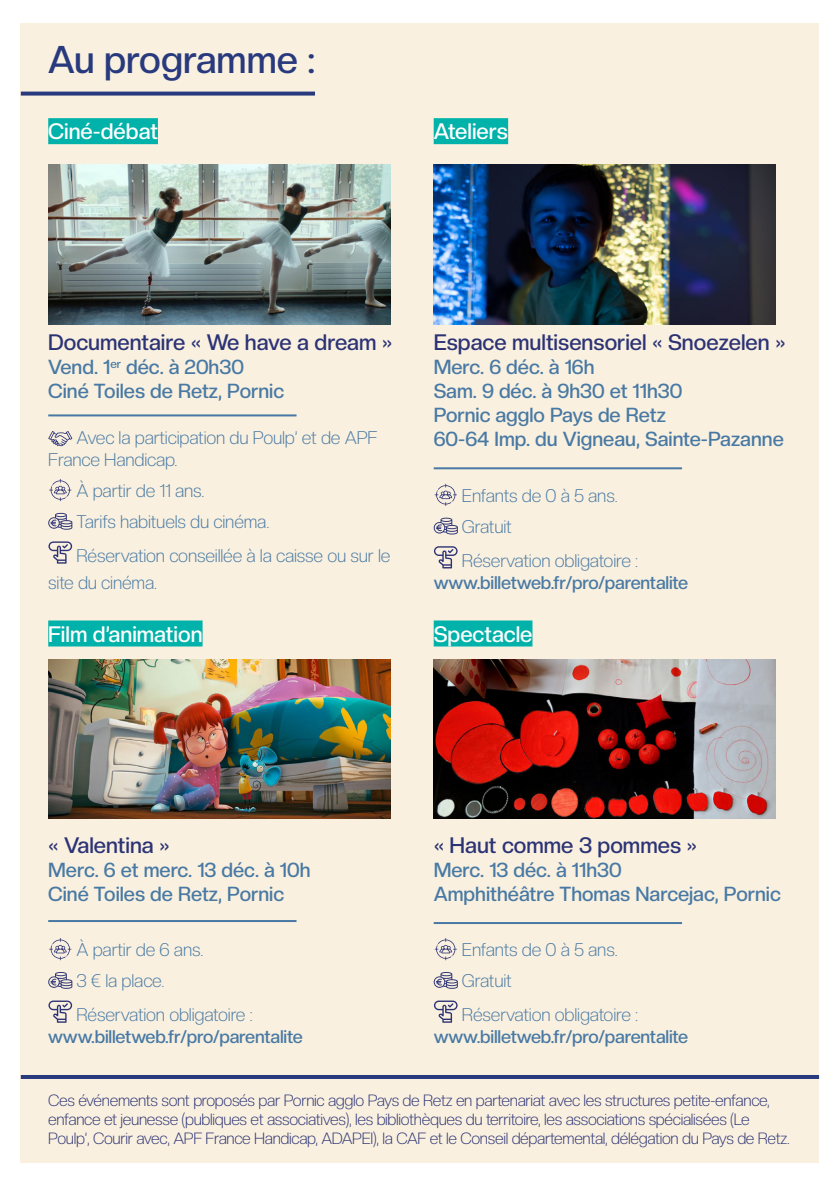
<style>
.page{position:relative;width:840px;height:1191px;background:#fff}
.page>*{position:absolute;margin:0;border:0;box-sizing:border-box;transform-origin:0 0}
.t1{font:500 38px "Creato Display";color:#283a7d}
.t2{font:500 22px "Creato Display";color:#2c3375}
.t3{font:500 22px "Creato Display";color:#fff}
.t4{font:500 20px "Creato Display";color:#4879a4}
.t5{font:300 18px/21.6px "Creato Display";letter-spacing:-.01em;color:#4879a4}
.t6{font:500 18px/21.6px "Creato Display";letter-spacing:-.01em;color:#4879a4}
.t7{font:300 16px/19.2px "Creato Display";letter-spacing:-.02em;color:#2c3375}
.s1{font-weight:300}
</style>
<div class="page">
<div style="left:21px;top:23px;width:797px;height:1139px;background:#f9f0df"></div>
<svg style="left:21px;top:92px;width:294px;height:4px"></svg>
<div style="left:48px;top:118px;width:110px;height:26px;background:#00b2a9"></div>
<div style="left:48px;top:620px;width:154px;height:26px;background:#00b2a9"></div>
<svg style="left:48px;top:431px;width:24px;height:15px"></svg>
<svg style="left:49px;top:479px;width:22px;height:22px"></svg>
<svg style="left:48px;top:513px;width:24px;height:17px"></svg>
<svg style="left:48px;top:541px;width:24px;height:22px"></svg>
<svg style="left:49px;top:938px;width:22px;height:22px"></svg>
<svg style="left:48px;top:972px;width:24px;height:16px"></svg>
<svg style="left:48px;top:1000px;width:24px;height:22px"></svg>
<div style="left:433px;top:118px;width:75px;height:26px;background:#00b2a9"></div>
<div style="left:433px;top:620px;width:99px;height:26px;background:#00b2a9"></div>
<svg style="left:434px;top:484px;width:22px;height:22px"></svg>
<svg style="left:433px;top:517px;width:24px;height:17px"></svg>
<svg style="left:434px;top:546px;width:23px;height:22px"></svg>
<svg style="left:434px;top:938px;width:22px;height:22px"></svg>
<svg style="left:433px;top:972px;width:24px;height:16px"></svg>
<svg style="left:434px;top:1000px;width:23px;height:22px"></svg>
<img style="left:48px;top:164px;width:342px;height:160px">
<hr style="left:48px;top:414px;width:248px;height:2px;background:#4879a4">
<img style="left:48px;top:659px;width:342px;height:160px">
<hr style="left:48px;top:920px;width:248px;height:2px;background:#4879a4">
<img style="left:433px;top:164px;width:342px;height:160px">
<hr style="left:433px;top:467px;width:248px;height:2px;background:#4879a4">
<img style="left:433px;top:659px;width:342px;height:160px">
<hr style="left:433px;top:922px;width:248px;height:2px;background:#4879a4">
<hr style="left:21px;top:1075px;width:797px;height:4px;background:#283a7d">
<p class="t1" style="left:48px;top:37px;width:268px">Au programme :</p>
<p class="t3" style="left:48px;top:118px;width:111px">Ciné-débat</p>
<p class="t3" style="left:433px;top:118px;width:76px">Ateliers</p>
<p class="t2" style="left:48px;top:330px;width:345px">Documentaire « We have a dream »</p>
<p class="t4" style="left:48px;top:355px;width:197px">Vend. 1<sup>er</sup> déc. à 20h30</p>
<p class="t4" style="left:48px;top:379px;width:237px">Ciné Toiles de Retz, Pornic</p>
<p class="t5" style="left:48px;top:426px;width:330px;text-indent:28px">Avec la participation du Poulp’ et de APF<br>France Handicap.</p>
<p class="t5" style="left:76px;top:479px;width:129px">À partir de 11 ans.</p>
<p class="t5" style="left:76px;top:511px;width:194px">Tarifs habituels du cinéma.</p>
<p class="t5" style="left:48px;top:542px;width:343px;line-height:26.4px;text-indent:28px">Réservation conseillée à la caisse ou sur le site du cinéma.</p>
<p class="t3" style="left:48px;top:620px;width:156px">Film d’animation</p>
<p class="t2" style="left:433px;top:330px;width:353px">Espace multisensoriel « Snoezelen »</p>
<p class="t4" style="left:433px;top:355px;width:162px">Merc. 6 déc. à 16h</p>
<p class="t4" style="left:433px;top:379px;width:250px">Sam. 9 déc. à 9h30 et 11h30</p>
<p class="t4" style="left:433px;top:403px;width:233px">Pornic agglo Pays de Retz</p>
<p class="t4" style="left:433px;top:427px;width:351px">60-64 Imp. du Vigneau, Sainte-Pazanne</p>
<p class="t5" style="left:461px;top:484px;width:157px">Enfants de 0 à 5 ans.</p>
<p class="t5" style="left:461px;top:515px;width:51px">Gratuit</p>
<p class="t6" style="left:433px;top:549px;width:256px;text-indent:28px"><span class="s1">Réservation obligatoire : </span>www.billetweb.fr/pro/parentalite</p>
<p class="t3" style="left:433px;top:620px;width:100px">Spectacle</p>
<p class="t2" style="left:48px;top:832px;width:123px">« Valentina »</p>
<p class="t4" style="left:48px;top:858px;width:264px">Merc. 6 et merc. 13 déc. à 10h</p>
<p class="t4" style="left:48px;top:882px;width:237px">Ciné Toiles de Retz, Pornic</p>
<p class="t5" style="left:76px;top:938px;width:128px">À partir de 6 ans.</p>
<p class="t5" style="left:76px;top:969px;width:89px">3 € la place.</p>
<p class="t6" style="left:48px;top:1004px;width:256px;text-indent:28px"><span class="s1">Réservation obligatoire : </span>www.billetweb.fr/pro/parentalite</p>
<p class="t2" style="left:433px;top:832px;width:265px">« Haut comme 3 pommes »</p>
<p class="t4" style="left:433px;top:858px;width:189px">Merc. 13 déc. à 11h30</p>
<p class="t4" style="left:433px;top:882px;width:348px">Amphithéâtre Thomas Narcejac, Pornic</p>
<p class="t5" style="left:461px;top:938px;width:157px">Enfants de 0 à 5 ans.</p>
<p class="t5" style="left:461px;top:969px;width:51px">Gratuit</p>
<p class="t6" style="left:433px;top:1004px;width:256px;text-indent:28px"><span class="s1">Réservation obligatoire : </span>www.billetweb.fr/pro/parentalite</p>
<p class="t7" style="left:48px;top:1090px;width:742px">Ces événements sont proposés par Pornic agglo Pays de Retz en partenariat avec les structures petite-enfance, enfance et jeunesse (publiques et associatives), les bibliothèques du territoire, les associations spécialisées (Le<br>Poulp’, Courir avec, APF France Handicap, ADAPEI), la CAF et le Conseil départemental, délégation du Pays de Retz.</p>
</div>
